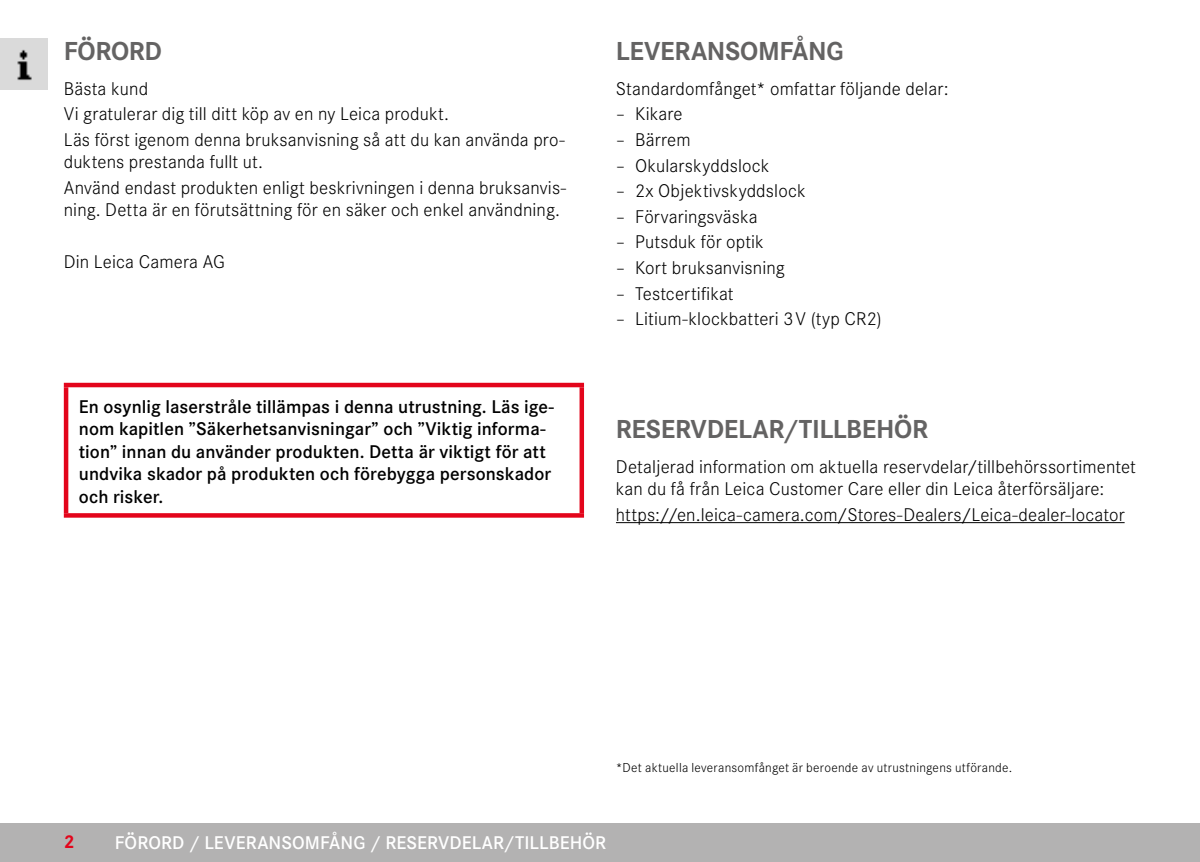
<style>
.page{position:relative;width:1200px;height:862px;background:#fff}
.page>*{position:absolute;margin:0;border:0;box-sizing:border-box;transform-origin:0 0}
.Heading____Chapter{font:700 27px "Corporate S";letter-spacing:-.01em;color:#646363}
.Text____Body_Text{font:300 19.12px/22.3px "Corporate S";letter-spacing:.005em;color:#000}
.Text____Body_Text-2{font:600 19.12px/22.3px "Corporate S";letter-spacing:.005em;color:#000}
.Layout____Reiter{font:600 19.12px "Corporate S";letter-spacing:.005em;color:#fff}
.t1{font:700 19.12px "Corporate S";color:#e3051b}
.Text____Footnote{font:300 13.5px "Corporate S";letter-spacing:.02em;color:#000}
</style>
<div class="page">
<div style="left:0;top:823px;width:1199px;height:38px;background:#b3b2b2"></div>
<div style="left:0;top:38px;width:48px;height:51px;background:#dadada"></div>
<img style="left:17px;top:49px;width:15px;height:32px">
<div style="left:64px;top:382px;width:520px;height:5px;background:#e3051b"></div>
<hr style="left:64px;top:387px;width:4px;height:126px;background:#e3051b">
<div style="left:579px;top:387px;width:5px;height:126px;background:#e3051b"></div>
<svg style="left:64px;top:513px;width:520px;height:4px;background:#e30f24"></svg>
<hr style="left:615px;top:522px;width:509px;height:1px;background:#000">
<p class="Heading____Chapter" style="left:64px;top:29px;width:100px">FÖRORD</p>
<p class="Text____Body_Text" style="left:64px;top:76px;width:86px">Bästa kund</p>
<p class="Text____Body_Text" style="left:64px;top:102px;width:386px">Vi gratulerar dig till ditt köp av en ny Leica produkt.</p>
<p class="Text____Body_Text" style="left:64px;top:127px;width:502px">Läs först igenom denna bruksanvisning så att du kan använda pro&shy;duktens prestanda fullt ut.</p>
<p class="Text____Body_Text" style="left:64px;top:175px;width:503px">Använd endast produkten enligt beskrivningen i denna bruksanvis&shy;ning. Detta är en förutsättning för en säker och enkel användning.</p>
<p class="Text____Body_Text" style="left:64px;top:249px;width:162px">Din Leica Camera AG</p>
<p class="Text____Body_Text-2" style="left:79px;top:394px;width:476px">En osynlig laserstråle tillämpas i denna utrustning. Läs ige&shy;nom kapitlen ”Säkerhetsanvisningar” och ”Viktig informa&shy;tion” innan du använder produkten. Detta är viktigt för att undvika skador på produkten och förebygga personskador och risker.</p>
<p class="Heading____Chapter" style="left:615px;top:29px;width:229px">LEVERANSOMFÅNG</p>
<p class="Text____Body_Text" style="left:615px;top:76px;width:334px">Standardomfånget* omfattar följande delar:</p>
<p class="Text____Body_Text" style="left:615px;top:102px;width:68px">– Kikare</p>
<p class="Text____Body_Text" style="left:615px;top:127px;width:76px">– Bärrem</p>
<p class="Text____Body_Text" style="left:615px;top:153px;width:155px">– Okularskyddslock</p>
<p class="Text____Body_Text" style="left:615px;top:178px;width:191px">– 2x Objektivskyddslock</p>
<p class="Text____Body_Text" style="left:615px;top:204px;width:143px">– Förvaringsväska</p>
<p class="Text____Body_Text" style="left:615px;top:230px;width:150px">– Putsduk för optik</p>
<p class="Text____Body_Text" style="left:615px;top:255px;width:170px">– Kort bruksanvisning</p>
<p class="Text____Body_Text" style="left:615px;top:281px;width:119px">– Testcertifikat</p>
<p class="Text____Body_Text" style="left:615px;top:306px;width:267px">– Litium-klockbatteri 3V (typ CR2)</p>
<p class="Heading____Chapter" style="left:615px;top:407px;width:313px">RESERVDELAR/TILLBEHÖR</p>
<p class="Text____Body_Text" style="left:615px;top:454px;width:521px">Detaljerad information om aktuella reservdelar/tillbehörssortimentet kan du få från Leica Customer Care eller din Leica återförsäljare:</p>
<p class="Text____Body_Text" style="left:615px;top:502px;width:510px">https://en.leica-camera.com/Stores-Dealers/Leica-dealer-locator</p>
<p class="t1" style="left:64px;top:826px;width:12px">2</p>
<p class="Text____Footnote" style="left:615px;top:758px;width:397px">*Det aktuella leveransomfånget är beroende av utrustningens utförande.</p>
<p class="Layout____Reiter" style="left:115px;top:827px;width:492px">FÖRORD / LEVERANSOMFÅNG / RESERVDELAR/TILLBEHÖR</p>
</div>
